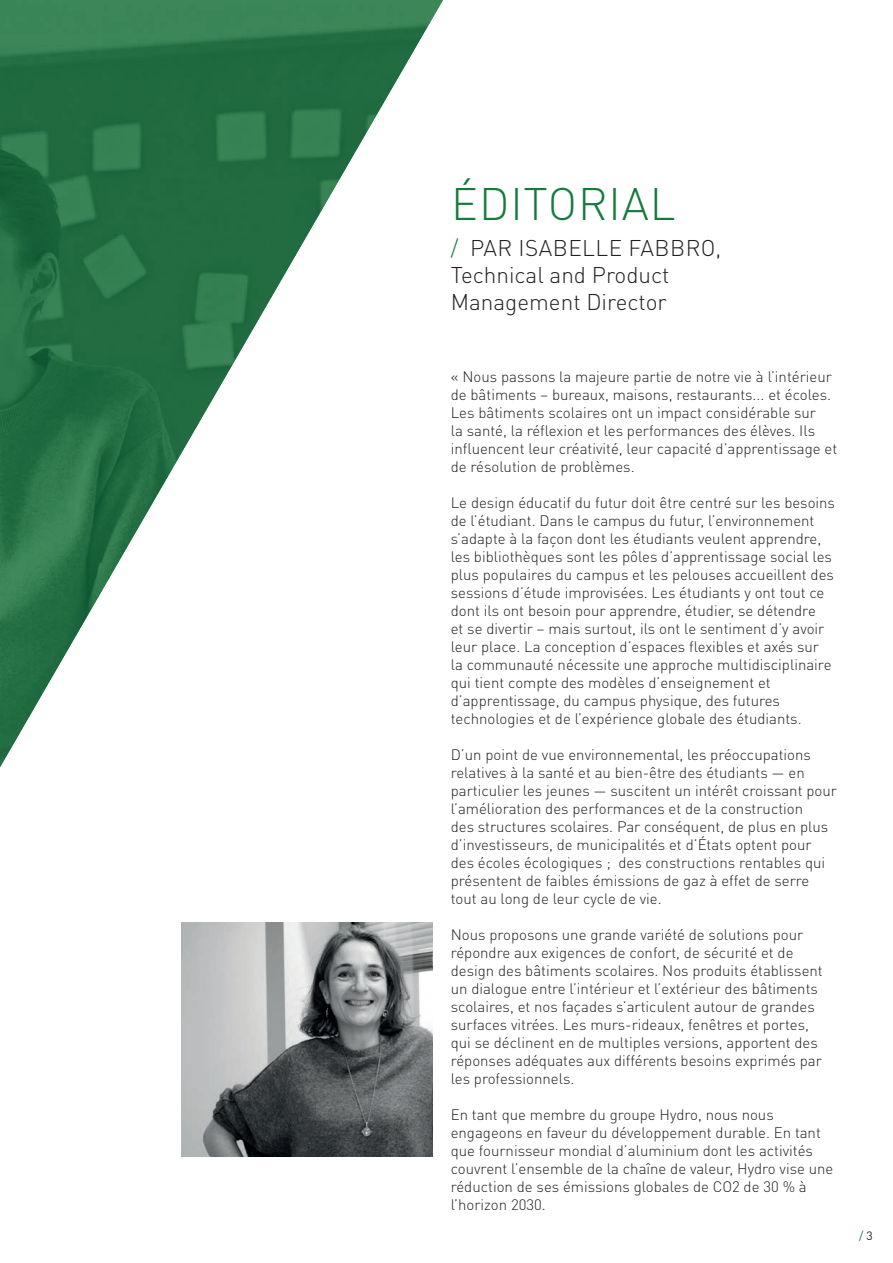
<style>
.page{position:relative;width:893px;height:1263px;background:#fff}
.page>*{position:absolute;margin:0;border:0;box-sizing:border-box;transform-origin:0 0}
.t1{font:300 45px "DIN Pro";letter-spacing:.02em;color:#157a3d}
.t2{font:300 22.5px/27px "DIN Pro";color:#231f20}
.t3{font:300 15px/18px "DIN Pro";color:#231f20}
.t4{font:12px "DIN Pro";color:#157a3d}
.s1{color:#157a3d}
.s2{color:#231f20}
</style>
<div class="page">
<img style="left:182px;top:922px;width:250px;height:234px">
<img style="left:0;top:0;width:295px;height:358px">
<img style="left:295px;top:0;width:148px;height:102px">
<img style="left:295px;top:102px;width:89px;height:103px">
<img style="left:295px;top:204px;width:30px;height:52px">
<img style="left:0;top:358px;width:197px;height:205px">
<img style="left:196px;top:358px;width:40px;height:69px">
<img style="left:0;top:563px;width:98px;height:154px">
<img style="left:98px;top:563px;width:20px;height:35px">
<img style="left:0;top:716px;width:29px;height:51px">
<h1 class="t1" style="left:451px;top:169px;width:226px">ÉDITORIAL</h1>
<h2 class="t2" style="left:451px;top:232px;width:272px"><span class="s1">/</span> PAR ISABELLE FABBRO,<br>Technical and Product<br>Management Director</h2>
<p class="t3" style="left:451px;top:366px;width:388px">« Nous passons la majeure partie de notre vie à l’intérieur de bâtiments – bureaux, maisons, restaurants... et écoles.<br>Les bâtiments scolaires ont un impact considérable sur<br>la santé, la réflexion et les performances des élèves. Ils influencent leur créativité, leur capacité d’apprentissage et de résolution de problèmes.</p>
<p class="t3" style="left:451px;top:492px;width:386px">Le design éducatif du futur doit être centré sur les besoins de l’étudiant. Dans le campus du futur, l’environnement s’adapte à la façon dont les étudiants veulent apprendre, les bibliothèques sont les pôles d’apprentissage social les plus populaires du campus et les pelouses accueillent des sessions d’étude improvisées. Les étudiants y ont tout ce dont ils ont besoin pour apprendre, étudier, se détendre<br>et se divertir – mais surtout, ils ont le sentiment d’y avoir leur place. La conception d’espaces flexibles et axés sur<br>la communauté nécessite une approche multidisciplinaire qui tient compte des modèles d’enseignement et d’apprentissage, du campus physique, des futures technologies et de l’expérience globale des étudiants.</p>
<p class="t3" style="left:451px;top:744px;width:388px">D’un point de vue environnemental, les préoccupations relatives à la santé et au bien-être des étudiants — en particulier les jeunes — suscitent un intérêt croissant pour l’amélioration des performances et de la construction<br>des structures scolaires. Par conséquent, de plus en plus d’investisseurs, de municipalités et d’États optent pour des écoles écologiques ; des constructions rentables qui présentent de faibles émissions de gaz à effet de serre tout au long de leur cycle de vie.</p>
<p class="t3" style="left:451px;top:924px;width:374px">Nous proposons une grande variété de solutions pour répondre aux exigences de confort, de sécurité et de design des bâtiments scolaires. Nos produits établissent un dialogue entre l’intérieur et l’extérieur des bâtiments scolaires, et nos façades s’articulent autour de grandes surfaces vitrées. Les murs-rideaux, fenêtres et portes, qui se déclinent en de multiples versions, apportent des réponses adéquates aux différents besoins exprimés par les professionnels.</p>
<p class="t3" style="left:451px;top:1104px;width:384px">En tant que membre du groupe Hydro, nous nous engageons en faveur du développement durable. En tant que fournisseur mondial d’aluminium dont les activités couvrent l’ensemble de la chaîne de valeur, Hydro vise une réduction de ses émissions globales de CO2 de 30 % à l’horizon 2030.</p>
<p class="t4" style="left:859px;top:1226px;width:15px">/ <span class="s2">3</span></p>
</div>
